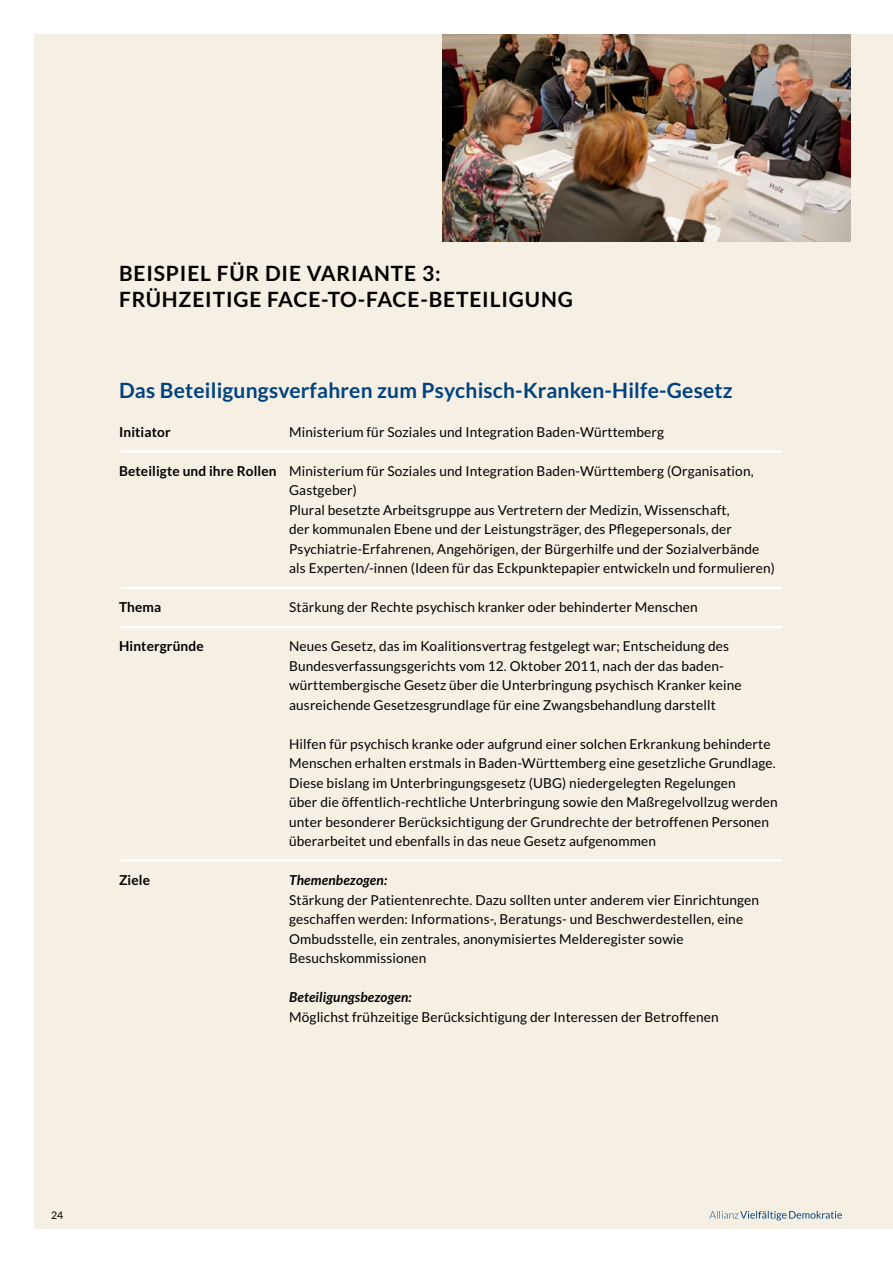
<style>
.page{position:relative;width:893px;height:1263px;background:#fff}
.page>*{position:absolute;margin:0;border:0;box-sizing:border-box;transform-origin:0 0}
.t1{font:700 21px/25.2px "Lato";letter-spacing:.04em;color:#000}
.t2{font:700 21px "Lato";letter-spacing:.01em;color:#004180}
.t3{font:13.65px/19.5px "Lato";letter-spacing:.01em;color:#000}
.t4{font:italic 700 13.65px "Lato";letter-spacing:.01em;color:#000}
.t5{font:700 13.65px "Lato";letter-spacing:.01em;color:#000}
.t6{font:10.5px "Lato";color:#000}
.s1{font-weight:700}
</style>
<div class="page">
<div style="left:34px;top:34px;width:859px;height:1195px;background:#f5f0e3"></div>
<hr style="left:119px;top:859px;width:663px;height:2px;background:#fff">
<hr style="left:119px;top:587px;width:663px;height:2px;background:#fff">
<hr style="left:119px;top:626px;width:663px;height:2px;background:#fff">
<hr style="left:119px;top:450px;width:663px;height:3px;background:#fff">
<img style="left:442px;top:34px;width:408px;height:208px">
<svg style="left:709px;top:1211px;width:133px;height:9px"></svg>
<h1 class="t1" style="left:119px;top:261px;width:455px">BEISPIEL FÜR DIE VARIANTE 3:<br>FRÜHZEITIGE FACE-TO-FACE-BETEILIGUNG</h1>
<h1 class="t2" style="left:119px;top:378px;width:615px">Das Beteiligungsverfahren zum Psychisch-Kranken-Hilfe-Gesetz</h1>
<p class="t5" style="left:119px;top:424px;width:53px">Initiator</p>
<p class="t3" style="left:289px;top:422px;width:377px">Ministerium für Soziales und Integration Baden-Württemberg</p>
<p class="t3" style="left:289px;top:461px;width:487px;text-indent:-170px"><span class="s1">Beteiligte und ihre Rollen</span> Ministerium für Soziales und Integration Baden-Württemberg (Organisation, Gastgeber)<br>Plural besetzte Arbeitsgruppe aus Vertretern der Medizin, Wissenschaft,<br>der kommunalen Ebene und der Leistungsträger, des Pflegepersonals, der Psychiatrie-Erfahrenen, Angehörigen, der Bürgerhilfe und der Sozialverbände als Experten/-innen (Ideen für das Eckpunktepapier entwickeln und formulieren)</p>
<p class="t5" style="left:119px;top:599px;width:44px">Thema</p>
<p class="t3" style="left:289px;top:597px;width:410px">Stärkung der Rechte psychisch kranker oder behinderter Menschen</p>
<p class="t5" style="left:119px;top:638px;width:86px">Hintergründe</p>
<p class="t3" style="left:289px;top:636px;width:454px">Neues Gesetz, das im Koalitionsvertrag festgelegt war; Entscheidung des Bundesverfassungsgerichts vom 12. Oktober 2011, nach der das baden&shy;württembergische Gesetz über die Unterbringung psychisch Kranker keine ausreichende Gesetzesgrundlage für eine Zwangsbehandlung darstellt</p>
<p class="t3" style="left:289px;top:734px;width:490px">Hilfen für psychisch kranke oder aufgrund einer solchen Erkrankung behinderte Menschen erhalten erstmals in Baden-Württemberg eine gesetzliche Grundlage.<br>Diese bislang im Unterbringungsgesetz (UBG) niedergelegten Regelungen<br>über die öffentlich-rechtliche Unterbringung sowie den Maßregelvollzug werden unter besonderer Berücksichtigung der Grundrechte der betroffenen Personen überarbeitet und ebenfalls in das neue Gesetz aufgenommen</p>
<p class="t5" style="left:119px;top:872px;width:32px">Ziele</p>
<p class="t4" style="left:289px;top:872px;width:99px">Themenbezogen:</p>
<p class="t3" style="left:289px;top:890px;width:471px">Stärkung der Patientenrechte. Dazu sollten unter anderem vier Einrichtungen geschaffen werden: Informations-, Beratungs- und Beschwerdestellen, eine Ombudsstelle, ein zentrales, anonymisiertes Melderegister sowie Besuchskommissionen</p>
<p class="t4" style="left:289px;top:989px;width:124px">Beteiligungsbezogen:</p>
<p class="t3" style="left:289px;top:1007px;width:431px">Möglichst frühzeitige Berücksichtigung der Interessen der Betroffenen</p>
<p class="t6" style="left:51px;top:1209px;width:14px">24</p>
</div>
